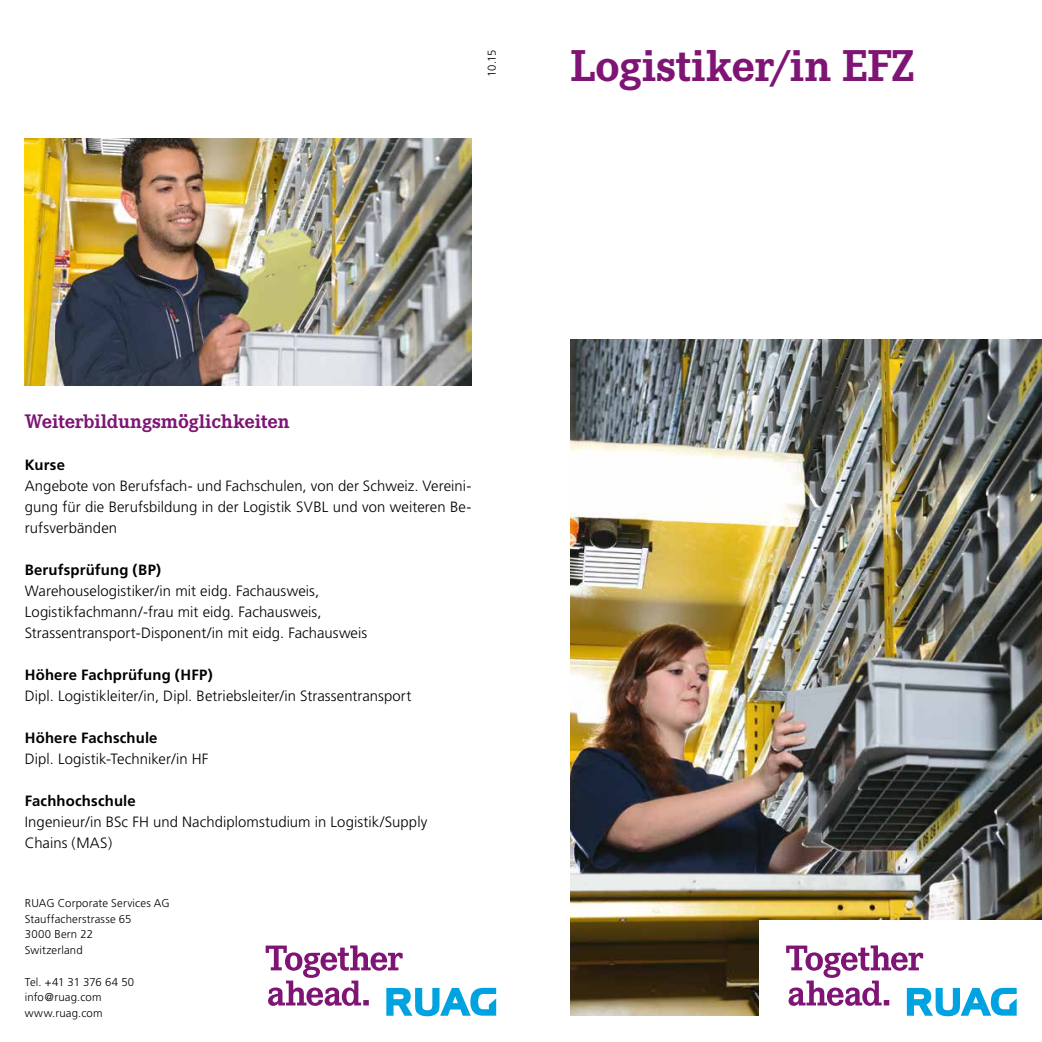
<style>
.page{position:relative;width:1042px;height:1042px;background:#fff}
.page>*{position:absolute;margin:0;border:0;box-sizing:border-box;transform-origin:0 0}
.t1{font:700 43.75px "Corporate EBQ";color:#7e1474}
.t2{font:700 19.25px "Corporate EBQ";letter-spacing:-.01em;color:#7e1474}
.t3{font:300 14.88px/21px "Frutiger";letter-spacing:.005em;color:#000}
.t4{font:700 14.88px "Frutiger";letter-spacing:.01em;color:#000}
.t5{font:300 11.38px/15.8px "Frutiger";letter-spacing:.015em;color:#000}
</style>
<div class="page">
<img style="left:570px;top:340px;width:472px;height:676px">
<div style="left:759px;top:920px;width:283px;height:122px;background:#fff"></div>
<svg style="left:786px;top:945px;width:230px;height:71px"></svg>
<svg style="left:266px;top:945px;width:230px;height:71px"></svg>
<img style="left:25px;top:139px;width:446px;height:247px">
<p class="t5" style="left:484px;top:77px;width:29px;rotate:-90deg">10.15</p>
<h1 class="t1" style="left:570px;top:39px;width:345px">Logistiker/in EFZ</h1>
<p class="t2" style="left:25px;top:409px;width:266px">Weiterbildungsmöglichkeiten</p>
<p class="t4" style="left:25px;top:456px;width:42px">Kurse</p>
<p class="t3" style="left:25px;top:475px;width:448px;text-align:justify">Angebote von Berufsfach- und Fachschulen, von der Schweiz. Vereini&shy;gung für die Berufsbildung in der Logistik SVBL und von weiteren Be&shy;rufsverbänden</p>
<p class="t4" style="left:25px;top:561px;width:138px">Berufsprüfung (BP)</p>
<p class="t3" style="left:25px;top:580px;width:344px">Warehouselogistiker/in mit eidg. Fachausweis,<br>Logistikfachmann/-frau mit eidg. Fachausweis,<br>Strassentransport-Disponent/in mit eidg. Fachausweis</p>
<p class="t4" style="left:25px;top:666px;width:189px">Höhere Fachprüfung (HFP)</p>
<p class="t3" style="left:25px;top:685px;width:388px">Dipl. Logistikleiter/in, Dipl. Betriebsleiter/in Strassentransport</p>
<p class="t4" style="left:25px;top:729px;width:134px">Höhere Fachschule</p>
<p class="t3" style="left:25px;top:748px;width:185px">Dipl. Logistik-Techniker/in HF</p>
<p class="t4" style="left:25px;top:792px;width:113px">Fachhochschule</p>
<p class="t3" style="left:25px;top:811px;width:404px">Ingenieur/in BSc FH und Nachdiplomstudium in Logistik/Supply<br>Chains (MAS)</p>
<p class="t5" style="left:25px;top:895px;width:146px">RUAG Corporate Services AG<br>Stauffacherstrasse 65<br>3000 Bern 22<br>Switzerland</p>
<p class="t5" style="left:25px;top:974px;width:111px">Tel. +41 31 376 64 50 info@ruag.com www.ruag.com</p>
</div>
